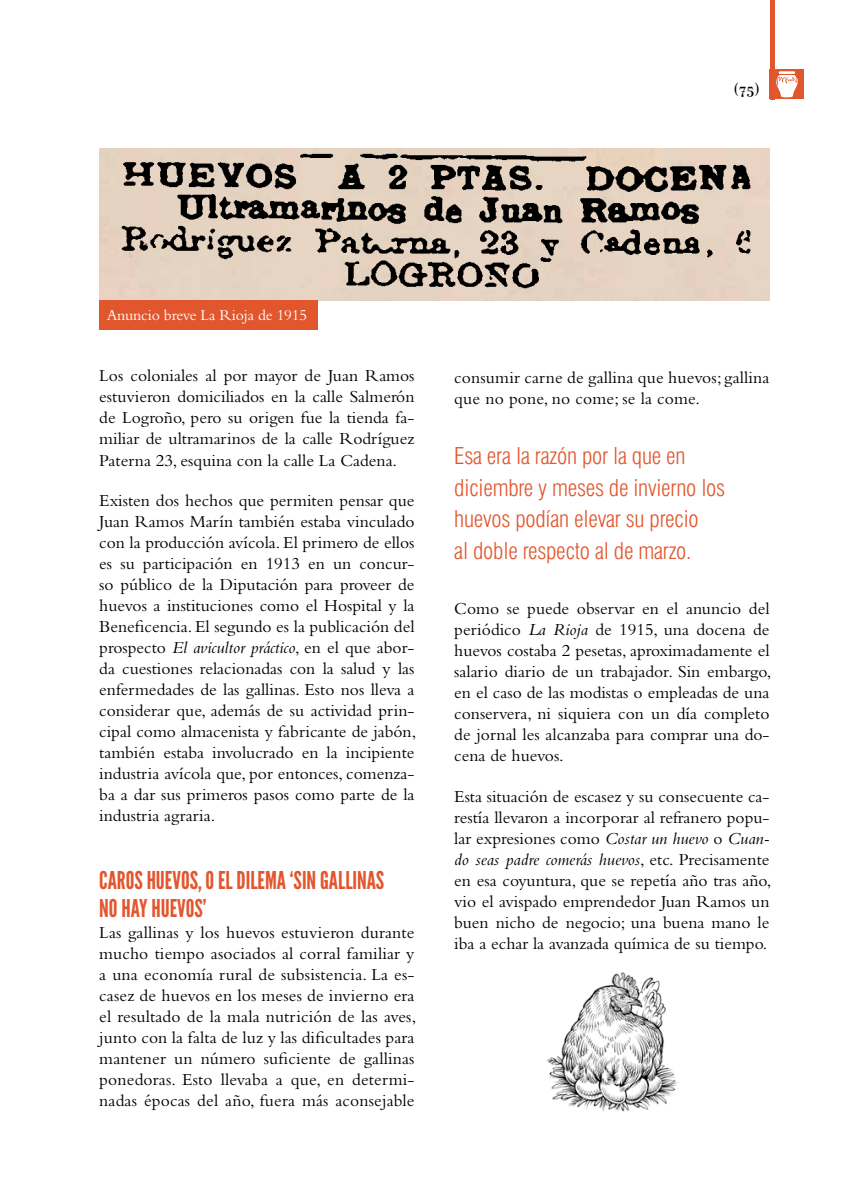
<style>
.page{position:relative;width:844px;height:1191px;background:#fff}
.page>*{position:absolute;margin:0;border:0;box-sizing:border-box;transform-origin:0 0}
.t1{font:24.5px/28px "League Gothic";color:#e2562e}
.t2{font:300 condensed 22.75px/31.5px "Swiss 721 BT";letter-spacing:-.01em;color:#e2562e}
.t3{font:17.5px/21px "Bembo Std";color:#000;text-align:justify}
.t4{font:15.75px "Bembo Std";letter-spacing:-.01em;color:#fff}
.t5{font:15.75px "Katrina";color:#000}
.s1{font-style:italic}
</style>
<div class="page">
<div style="left:769px;top:0;width:5px;height:99px;background:#e2562e"></div>
<div style="left:769px;top:69px;width:35px;height:30px;background:#e2562e"></div>
<hr style="left:778px;top:71px;width:16px;height:3px;background:#fff">
<svg style="left:776px;top:75px;width:21px;height:22px"></svg>
<img style="left:109px;top:150px;width:650px;height:149px">
<div style="left:99px;top:300px;width:218px;height:30px;background:#e2562e"></div>
<img style="left:547px;top:972px;width:131px;height:139px">
<p class="t5" style="left:734px;top:79px;width:27px">(75)</p>
<p class="t4" style="left:107px;top:306px;width:202px">Anuncio breve La Rioja de 1915</p>
<p class="t3" style="left:99px;top:365px;width:317px">Los coloniales al por mayor de Juan Ramos estuvieron domiciliados en la calle Salmerón de Logroño, pero su origen fue la tienda fa&shy;miliar de ultramarinos de la calle Rodríguez Paterna 23, esquina con la calle La Cadena.</p>
<p class="t3" style="left:99px;top:490px;width:318px">Existen dos hechos que permiten pensar que Juan Ramos Marín también estaba vinculado con la producción avícola. El primero de ellos es su participación en 1913 en un concur&shy;so público de la Diputación para proveer de huevos a instituciones como el Hospital y la Beneficencia. El segundo es la publicación del prospecto <span class="s1">El avicultor práctico</span>, en el que abor&shy;da cuestiones relacionadas con la salud y las enfermedades de las gallinas. Esto nos lleva a considerar que, además de su actividad prin&shy;cipal como almacenista y fabricante de jabón, también estaba involucrado en la incipiente industria avícola que, por entonces, comenza&shy;ba a dar sus primeros pasos como parte de la industria agraria.</p>
<h1 class="t1" style="left:99px;top:866px;width:286px">CAROS HUEVOS, O EL DILEMA ‘SIN GALLINAS<br>NO HAY HUEVOS’</h1>
<p class="t3" style="left:99px;top:922px;width:318px">Las gallinas y los huevos estuvieron durante mucho tiempo asociados al corral familiar y a una economía rural de subsistencia. La es&shy;casez de huevos en los meses de invierno era el resultado de la mala nutrición de las aves, junto con la falta de luz y las dificultades para mantener un número suficiente de gallinas ponedoras. Esto llevaba a que, en determi&shy;nadas épocas del año, fuera más aconsejable</p>
<p class="t3" style="left:454px;top:367px;width:316px">consumir carne de gallina que huevos; gallina que no pone, no come; se la come.</p>
<h2 class="t2" style="left:454px;top:440px;width:272px">Esa era la razón por la que en diciembre y meses de invierno los huevos podían elevar su precio<br>al doble respecto al de marzo.</h2>
<p class="t3" style="left:454px;top:598px;width:318px">Como se puede observar en el anuncio del periódico <span class="s1">La Rioja</span> de 1915, una docena de huevos costaba 2 pesetas, aproximadamente el salario diario de un trabajador. Sin embargo, en el caso de las modistas o empleadas de una conservera, ni siquiera con un día completo de jornal les alcanzaba para comprar una do&shy;cena de huevos.</p>
<p class="t3" style="left:454px;top:785px;width:318px">Esta situación de escasez y su consecuente ca&shy;restía llevaron a incorporar al refranero popu&shy;lar expresiones como <span class="s1">Costar un huevo</span> o <span class="s1">Cuan&shy;do seas padre comerás huevos</span>, etc. Precisamente en esa coyuntura, que se repetía año tras año, vio el avispado emprendedor Juan Ramos un buen nicho de negocio; una buena mano le iba a echar la avanzada química de su tiempo.</p>
</div>
